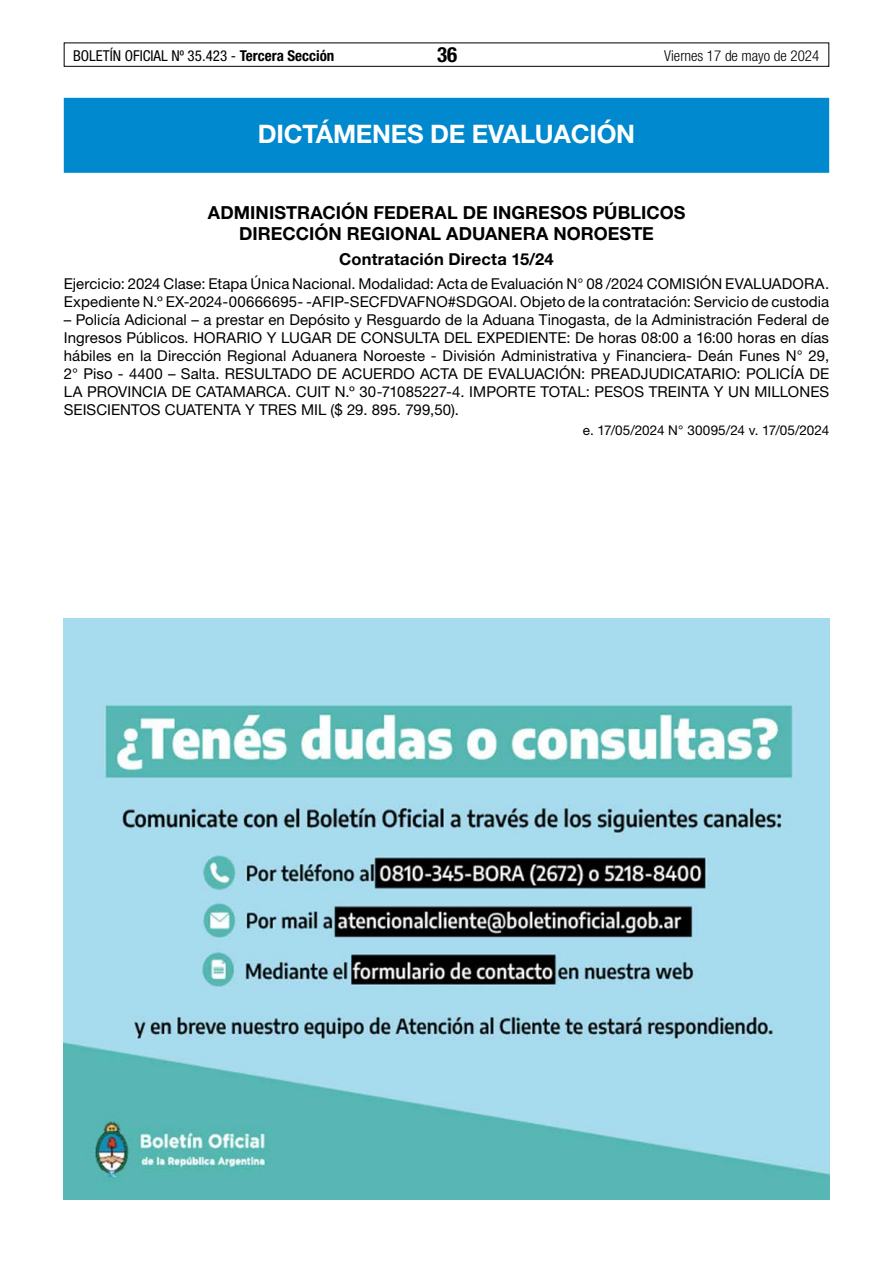
<style>
.page{position:relative;width:893px;height:1263px;background:#fff}
.page>*{position:absolute;margin:0;border:0;box-sizing:border-box;transform-origin:0 0}
.t1{font:700 25.5px "Helvetica Neue LT Std";letter-spacing:-.01em;color:#fff}
.t2{font:700 condensed 21px "Helvetica Neue LT Std";color:#000}
.t3{font:700 18px/21px "Helvetica Neue LT Std";letter-spacing:.005em;color:#000}
.t4{font:700 16.5px "Helvetica Neue LT Std";letter-spacing:.01em;color:#000}
.t5{font:15px/18px "Helvetica Neue LT Std";letter-spacing:.005em;color:#000}
.t6{font:condensed 15px "Helvetica Neue LT Std";color:#000}
.t7{font:300 condensed 15px "Helvetica Neue LT Std";color:#000}
.t8{font:13.5px "Helvetica Neue LT Std";letter-spacing:.01em;color:#000}
.s1{font-weight:700}
.s2{color:#fff}
</style>
<div class="page">
<div style="left:64px;top:43px;width:765px;height:24px;border:1px solid #000"></div>
<div style="left:64px;top:98px;width:765px;height:75px;background:#0089cf"></div>
<img style="left:64px;top:619px;width:765px;height:580px">
<p class="t6" style="left:73px;top:47px;width:263px">BOLETÍN OFICIAL Nº 35.423 - <span class="s1">Tercera Sección</span></p>
<h2 class="t2" style="left:437px;top:42px;width:22px">36</h2>
<p class="t7" style="left:664px;top:47px;width:157px">Viernes 17 de mayo de 2024</p>
<h1 class="t1" style="left:258px;top:118px;width:379px">DICTÁMENES DE EVALUACIÓN</h1>
<p class="t3" style="left:239px;top:202px;width:460px;text-indent:-31px">ADMINISTRACIÓN FEDERAL DE INGRESOS PÚBLICOS <span class="s2">-<br></span>DIRECCIÓN REGIONAL ADUANERA NOROESTE</p>
<p class="t4" style="left:339px;top:249px;width:216px">Contratación Directa 15/24</p>
<p class="t5" style="left:64px;top:275px;width:767px">Ejercicio: 2024 Clase: Etapa Única Nacional. Modalidad: Acta de Evaluación N° 08 /2024 COMISIÓN EVALUADORA.<br>Expediente N.º EX-2024-00666695- -AFIP-SECFDVAFNO#SDGOAI. Objeto de la contratación: Servicio de custodia</p>
<p class="t5" style="left:64px;top:311px;width:767px;text-align:justify">– Policía Adicional – a prestar en Depósito y Resguardo de la Aduana Tinogasta, de la Administración Federal de Ingresos Públicos. HORARIO Y LUGAR DE CONSULTA DEL EXPEDIENTE: De horas 08:00 a 16:00 horas en días hábiles en la Dirección Regional Aduanera Noroeste - División Administrativa y Financiera- Deán Funes N° 29, 2° Piso - 4400 – Salta. RESULTADO DE ACUERDO ACTA DE EVALUACIÓN: PREADJUDICATARIO: POLICÍA DE LA PROVINCIA DE CATAMARCA. CUIT N.º 30-71085227-4. IMPORTE TOTAL: PESOS TREINTA Y UN MILLONES SEISCIENTOS CUATENTA Y TRES MIL ($ 29. 895. 799,50).</p>
<p class="t8" style="left:583px;top:422px;width:248px">e. 17/05/2024 N° 30095/24 v. 17/05/2024</p>
</div>
